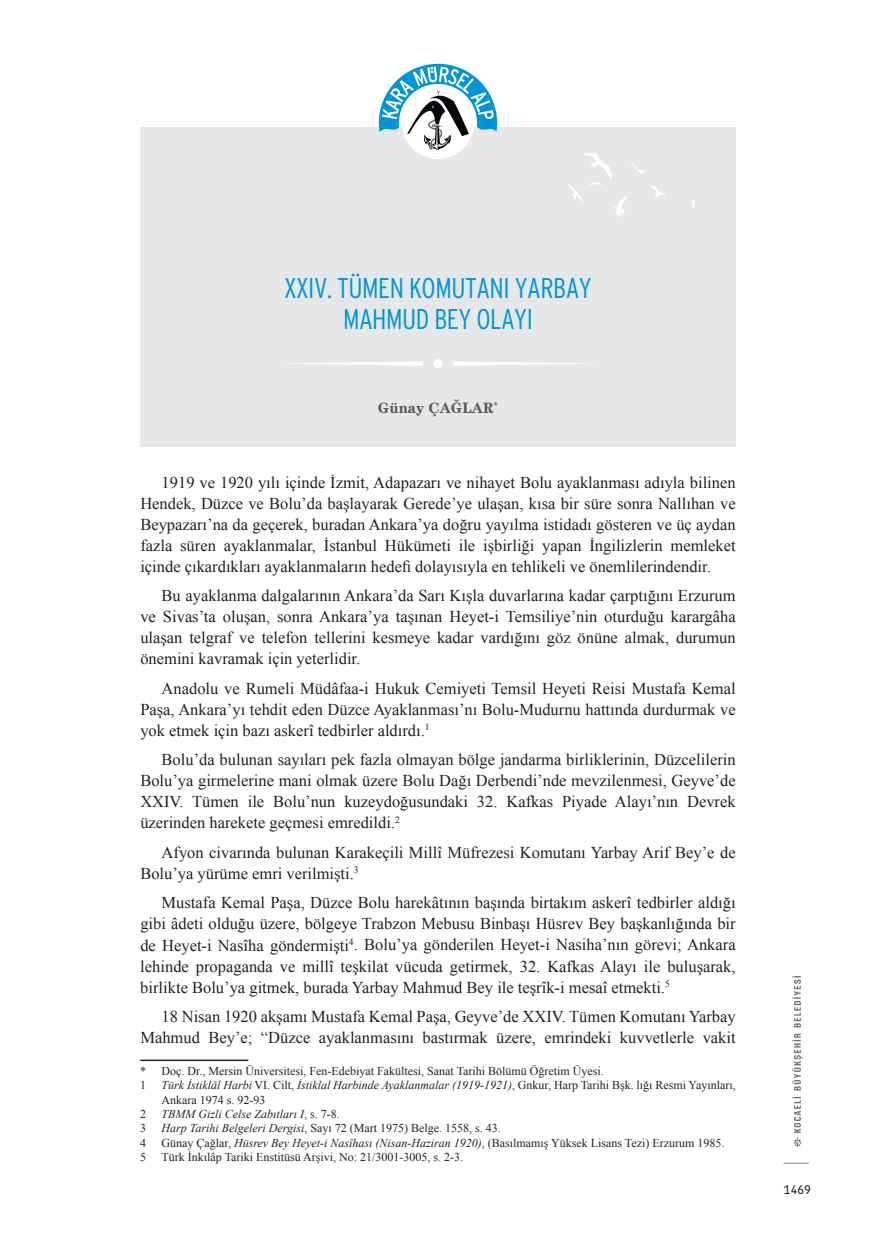
<style>
.page{position:relative;width:876px;height:1259px;background:#fff}
.page>*{position:absolute;margin:0;border:0;box-sizing:border-box;transform-origin:0 0}
.t1{font:25.5px/30.6px "Interstate Con T Light";letter-spacing:-.02em;color:#0095d9;text-align:center}
.t2{font:16.5px/21px "Times New Roman";color:#231f20;text-align:justify}
.t3{font:700 15px "Century Std";color:#57585a}
.t4{font:12px/14.4px "Times New Roman";color:#231f20}
.t5{font:italic 12px "Times New Roman";color:#231f20}
.t6{font:500 12px "Chevin";color:#231f20}
.s1{font-style:italic}
.s2{font-style:normal}
</style>
<div class="page">
<svg style="left:792px;top:976px;width:11px;height:170px"></svg>
<svg style="left:783px;top:1163px;width:26px;height:1px"></svg>
<div style="left:140px;top:128px;width:596px;height:319px;background:#e6e7e9"></div>
<div style="left:402px;top:86px;width:72px;height:73px;background:#fff;border-radius:50%"></div>
<svg style="left:379px;top:64px;width:118px;height:86px"></svg>
<svg style="left:691px;top:200px;width:5px;height:8px"></svg>
<svg style="left:568px;top:153px;width:97px;height:63px"></svg>
<div style="left:433px;top:359px;width:9px;height:9px;background:#fff;border-radius:50%"></div>
<svg style="left:290px;top:361px;width:133px;height:5px"></svg>
<svg style="left:453px;top:361px;width:133px;height:5px"></svg>
<hr style="left:140px;top:1059px;width:108px;height:2px;background:#231f20">
<h1 class="t1" style="left:284px;top:274px;width:309px">XXIV. TÜMEN KOMUTANI YARBAY<br>MAHMUD BEY OLAYI</h1>
<p class="t3" style="left:378px;top:399px;width:122px">Günay ÇAĞLAR<sup>*</sup></p>
<p class="t2" style="left:140px;top:471px;width:597px;text-indent:21px">1919 ve 1920 yılı içinde İzmit, Adapazarı ve nihayet Bolu ayaklanması adıyla bilinen Hendek, Düzce ve Bolu’da başlayarak Gerede’ye ulaşan, kısa bir süre sonra Nallıhan ve Beypazarı’na da geçerek, buradan Ankara’ya doğru yayılma istidadı gösteren ve üç aydan fazla süren ayaklanmalar, İstanbul Hükümeti ile işbirliği yapan İngilizlerin memleket içinde çıkardıkları ayaklanmaların hedefi dolayısıyla en tehlikeli ve önemlilerindendir.</p>
<p class="t2" style="left:140px;top:585px;width:597px;text-indent:21px">Bu ayaklanma dalgalarının Ankara’da Sarı Kışla duvarlarına kadar çarptığını Erzurum ve Sivas’ta oluşan, sonra Ankara’ya taşınan Heyet-i Temsiliye’nin oturduğu karargâha ulaşan telgraf ve telefon tellerini kesmeye kadar vardığını göz önüne almak, durumun önemini kavramak için yeterlidir.</p>
<p class="t2" style="left:140px;top:677px;width:597px;text-indent:21px">Anadolu ve Rumeli Müdâfaa-i Hukuk Cemiyeti Temsil Heyeti Reisi Mustafa Kemal Paşa, Ankara’yı tehdit eden Düzce Ayaklanması’nı Bolu-Mudurnu hattında durdurmak ve yok etmek için bazı askerî tedbirler aldırdı.<sup>1</sup></p>
<p class="t2" style="left:140px;top:749px;width:597px;text-indent:21px">Bolu’da bulunan sayıları pek fazla olmayan bölge jandarma birliklerinin, Düzcelilerin Bolu’ya girmelerine mani olmak üzere Bolu Dağı Derbendi’nde mevzilenmesi, Geyve’de XXIV. Tümen ile Bolu’nun kuzeydoğusundaki 32. Kafkas Piyade Alayı’nın Devrek üzerinden harekete geçmesi emredildi.<sup>2</sup></p>
<p class="t2" style="left:140px;top:841px;width:597px;text-indent:21px">Afyon civarında bulunan Karakeçili Millî Müfrezesi Komutanı Yarbay Arif Bey’e de<br>Bolu’ya yürüme emri verilmişti.<sup>3</sup></p>
<p class="t2" style="left:140px;top:892px;width:597px;text-indent:21px">Mustafa Kemal Paşa, Düzce Bolu harekâtının başında birtakım askerî tedbirler aldığı gibi âdeti olduğu üzere, bölgeye Trabzon Mebusu Binbaşı Hüsrev Bey başkanlığında bir de Heyet-i Nasîha göndermişti<sup>4</sup>. Bolu’ya gönderilen Heyet-i Nasiha’nın görevi; Ankara lehinde propaganda ve millî teşkilat vücuda getirmek, 32. Kafkas Alayı ile buluşarak, birlikte Bolu’ya gitmek, burada Yarbay Mahmud Bey ile teşrîk-i mesaî etmekti.<sup>5</sup></p>
<p class="t2" style="left:140px;top:1005px;width:597px;text-align:right">18 Nisan 1920 akşamı Mustafa Kemal Paşa, Geyve’de XXIV. Tümen Komutanı Yarbay<br>Mahmud Bey’e; “Düzce ayaklanmasını bastırmak üzere, emrindeki kuvvetlerle vakit</p>
<p class="t4" style="left:140px;top:1063px;width:465px">* Doç. Dr., Mersin Üniversitesi, Fen-Edebiyat Fakültesi, Sanat Tarihi Bölümü Öğretim Üyesi.<br>1</p>
<p class="t4" style="left:162px;top:1077px;width:576px"><span class="s1">Türk İstiklâl Harbi</span> VI. Cilt, <span class="s1">İstiklal Harbinde Ayaklanmalar (1919-1921)</span>, Gnkur, Harp Tarihi Bşk. lığı Resmi Yayınları,<br>Ankara 1974 s. 92-93</p>
<p class="t4" style="left:140px;top:1106px;width:7px">2</p>
<p class="t5" style="left:162px;top:1105px;width:180px">TBMM Gizli Celse Zabıtları I<span class="s2">, s. 7-8.</span></p>
<p class="t4" style="left:140px;top:1121px;width:7px">3</p>
<p class="t4" style="left:162px;top:1121px;width:341px"><span class="s1">Harp Tarihi Belgeleri Dergisi</span>, Sayı 72 (Mart 1975) Belge. 1558, s. 43.</p>
<p class="t4" style="left:140px;top:1135px;width:7px">4</p>
<p class="t4" style="left:162px;top:1135px;width:564px">Günay Çağlar, <span class="s1">Hüsrev Bey Heyet-i Nasîhası (Nisan-Haziran 1920)</span>, (Basılmamış Yüksek Lisans Tezi) Erzurum 1985.</p>
<p class="t4" style="left:140px;top:1149px;width:7px">5</p>
<p class="t4" style="left:162px;top:1149px;width:303px">Türk İnkılâp Tariki Enstitüsü Arşivi, No: 21/3001-3005, s. 2-3.</p>
<p class="t6" style="left:784px;top:1182px;width:28px">1469</p>
</div>
